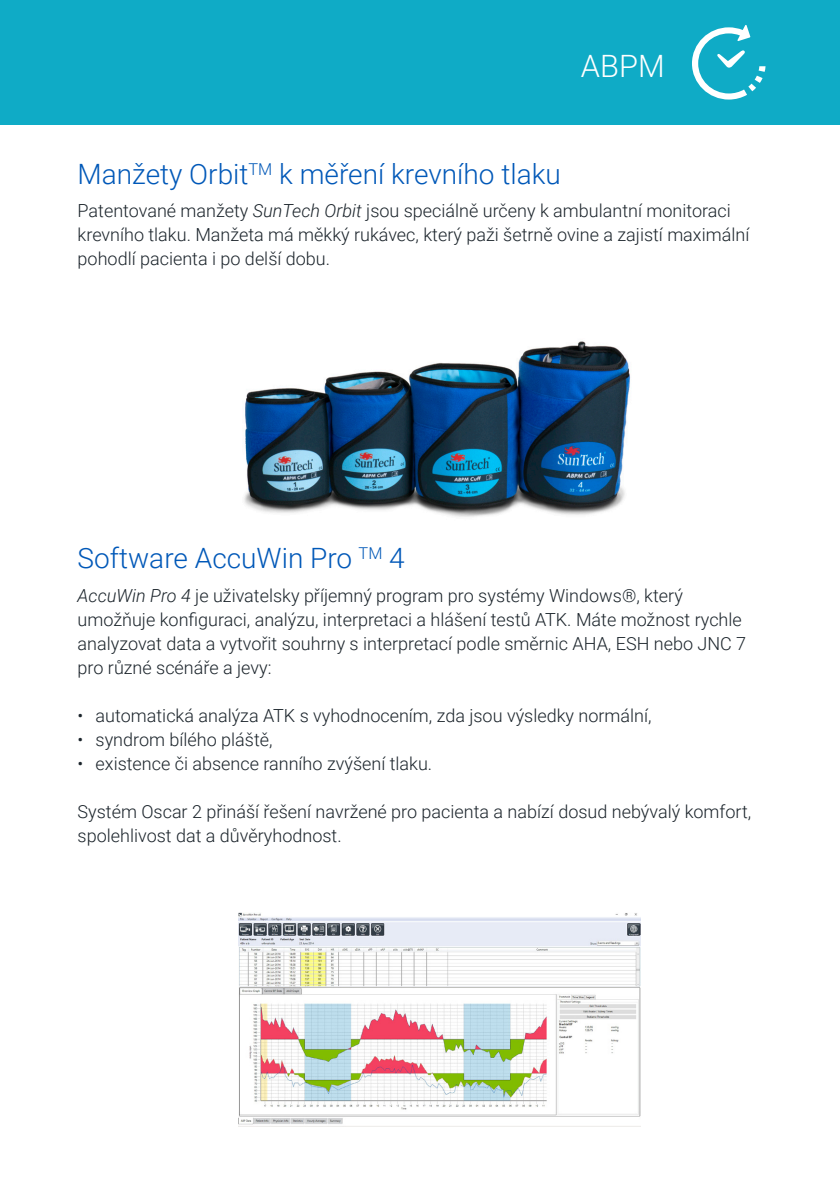
<style>
.page{position:relative;width:840px;height:1191px;background:#fff}
.page>*{position:absolute;margin:0;border:0;box-sizing:border-box;transform-origin:0 0}
.t1{font:300 30.8px "Roboto";color:#fff}
.t2{font:300 28px "Roboto";color:#0058b8}
.t3{font:300 18px/24px "Roboto";color:#1b242b}
.s1{font-style:italic}
</style>
<div class="page">
<div style="left:0;top:0;width:839px;height:124px;background:#0fabc6"></div>
<svg style="left:692px;top:25px;width:73px;height:75px"></svg>
<img style="left:244px;top:341px;width:386px;height:176px">
<img style="left:238px;top:912px;width:402px;height:215px">
<p class="t1" style="left:580px;top:44px;width:85px">ABPM</p>
<p class="t2" style="left:78px;top:155px;width:484px">Manžety Orbit<sup>TM</sup> k měření krevního tlaku</p>
<p class="t3" style="left:78px;top:198px;width:672px">Patentované manžety <span class="s1">SunTech Orbit</span> jsou speciálně určeny k ambulantní monitoraci krevního tlaku. Manžeta má měkký rukávec, který paži šetrně ovine a zajistí maximální pohodlí pacienta i po delší dobu.</p>
<p class="t2" style="left:78px;top:539px;width:328px">Software AccuWin Pro <sup>TM</sup> 4</p>
<p class="t3" style="left:78px;top:582px;width:669px"><span class="s1">AccuWin Pro 4</span> je uživatelsky příjemný program pro systémy Windows®, který umožňuje konfiguraci, analýzu, interpretaci a hlášení testů ATK. Máte možnost rychle analyzovat data a vytvořit souhrny s interpretací podle směrnic AHA, ESH nebo JNC 7 pro různé scénáře a jevy:</p>
<p class="t3" style="left:78px;top:702px;width:575px">• automatická analýza ATK s vyhodnocením, zda jsou výsledky normální,</p>
<p class="t3" style="left:78px;top:726px;width:196px">• syndrom bílého pláště,</p>
<p class="t3" style="left:78px;top:750px;width:356px">• existence či absence ranního zvýšení tlaku.</p>
<p class="t3" style="left:78px;top:798px;width:674px">Systém Oscar 2 přináší řešení navržené pro pacienta a nabízí dosud nebývalý komfort, spolehlivost dat a důvěryhodnost.</p>
</div>
